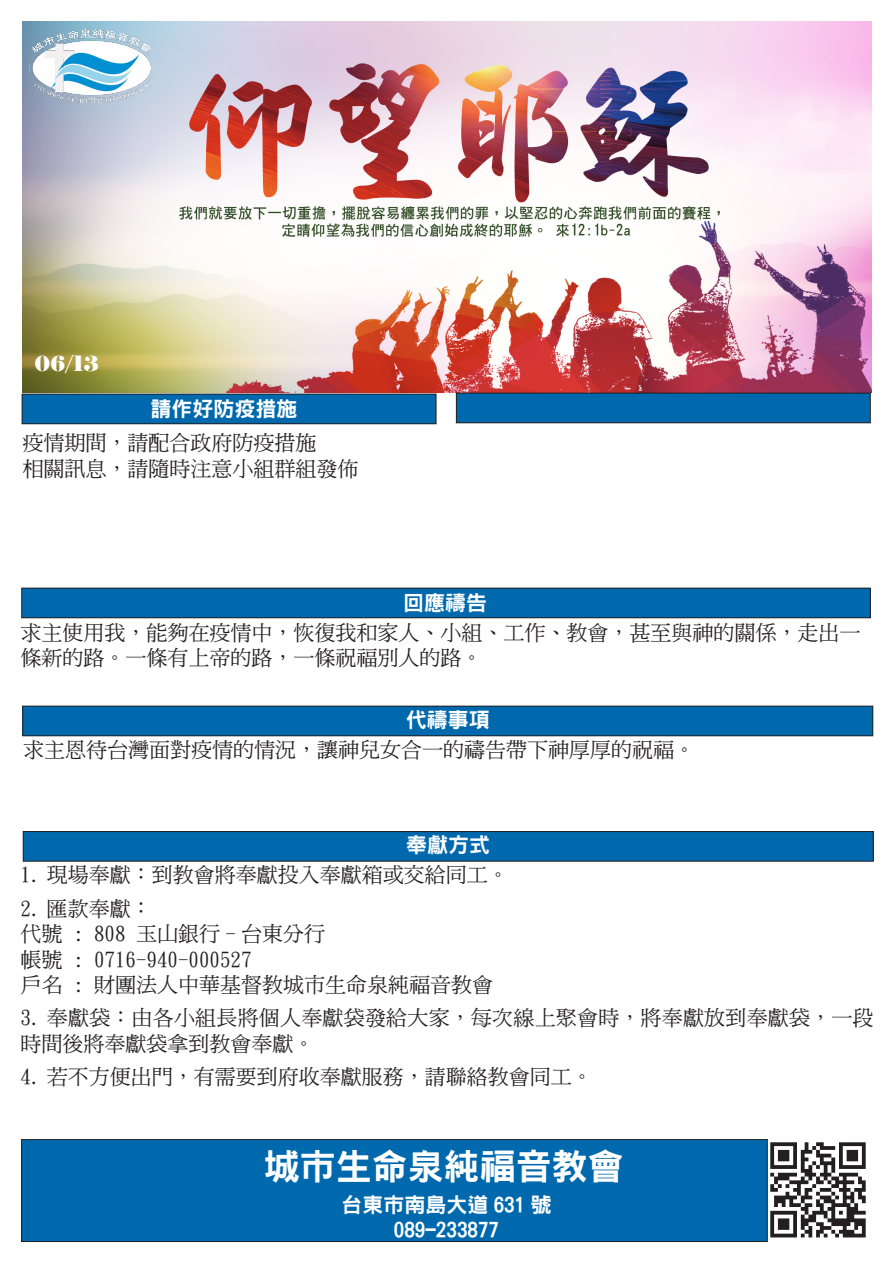
<style>
.page{position:relative;width:893px;height:1263px;background:#fff}
.page>*{position:absolute;margin:0;border:0;box-sizing:border-box;transform-origin:0 0}
.t1{font:36px "DFN Hei XB HK BF";color:#fff}
.t2{font:21px/25.2px "DF Ming Md HK BF";color:#231f20}
.t3{font:21px "DFN Hei XB HK BF";color:#fff}
.t4{font:21px "Elephant";color:#fff}
</style>
<div class="page">
<img style="left:23px;top:21px;width:849px;height:372px">
<div style="left:456px;top:393px;width:414px;height:30px;background:#0069ae"></div>
<div style="left:456px;top:393px;width:414px;height:30px;border:1px solid #231f20"></div>
<div style="left:22px;top:588px;width:848px;height:30px;background:#0069ae"></div>
<div style="left:21px;top:588px;width:849px;height:30px;border:1px solid #231f20"></div>
<div style="left:23px;top:706px;width:850px;height:30px;background:#0069ae"></div>
<div style="left:23px;top:706px;width:850px;height:30px;border:1px solid #231f20"></div>
<div style="left:22px;top:1139px;width:745px;height:102px;background:#0069ae"></div>
<div style="left:21px;top:1139px;width:746px;height:103px;border:1px solid #231f20"></div>
<img style="left:770px;top:1142px;width:96px;height:96px">
<div style="left:22px;top:394px;width:414px;height:30px;background:#0069ae"></div>
<div style="left:22px;top:394px;width:414px;height:30px;border:1px solid #231f20"></div>
<img style="left:30px;top:30px;width:121px;height:73px">
<div style="left:23px;top:831px;width:850px;height:30px;background:#0069ae"></div>
<div style="left:23px;top:831px;width:850px;height:30px;border:1px solid #231f20"></div>
<p class="t4" style="left:35px;top:350px;width:66px">06/13</p>
<p class="t3" style="left:150px;top:398px;width:149px">請作好防疫措施</p>
<p class="t2" style="left:23px;top:430px;width:296px">疫情期間，請配合政府防疫措施</p>
<p class="t2" style="left:23px;top:456px;width:338px">相關訊息，請隨時注意小組群組發佈</p>
<p class="t3" style="left:403px;top:592px;width:85px">回應禱告</p>
<p class="t2" style="left:21px;top:620px;width:841px">求主使用我，能夠在疫情中，恢復我和家人、小組、工作、教會，甚至與神的關係，走出一條新的路。一條有上帝的路，一條祝福別人的路。</p>
<p class="t3" style="left:406px;top:709px;width:85px">代禱事項</p>
<p class="t2" style="left:23px;top:737px;width:673px">求主恩待台灣面對疫情的情況，讓神兒女合一的禱告帶下神厚厚的祝福。</p>
<p class="t3" style="left:406px;top:834px;width:85px">奉獻方式</p>
<p class="t2" style="left:21px;top:862px;width:490px">1. 現場奉獻：到教會將奉獻投入奉獻箱或交給同工。</p>
<p class="t2" style="left:21px;top:896px;width:133px">2. 匯款奉獻：</p>
<p class="t2" style="left:21px;top:921px;width:306px">代號 : 808 玉山銀行 - 台東分行</p>
<p class="t2" style="left:21px;top:947px;width:233px">帳號 : 0716-940-000527</p>
<p class="t2" style="left:21px;top:972px;width:474px">戶名 : 財團法人中華基督教城市生命泉純福音教會</p>
<p class="t2" style="left:21px;top:1005px;width:854px">3. 奉獻袋：由各小組長將個人奉獻袋發給大家，每次線上聚會時，將奉獻放到奉獻袋，一段時間後將奉獻袋拿到教會奉獻。</p>
<p class="t2" style="left:21px;top:1064px;width:574px">4. 若不方便出門，有需要到府收奉獻服務，請聯絡教會同工。</p>
<p class="t1" style="left:264px;top:1148px;width:361px">城市生命泉純福音教會</p>
<p class="t3" style="left:341px;top:1194px;width:212px">台東市南島大道 631 號</p>
<p class="t3" style="left:394px;top:1219px;width:106px">089-233877</p>
</div>
